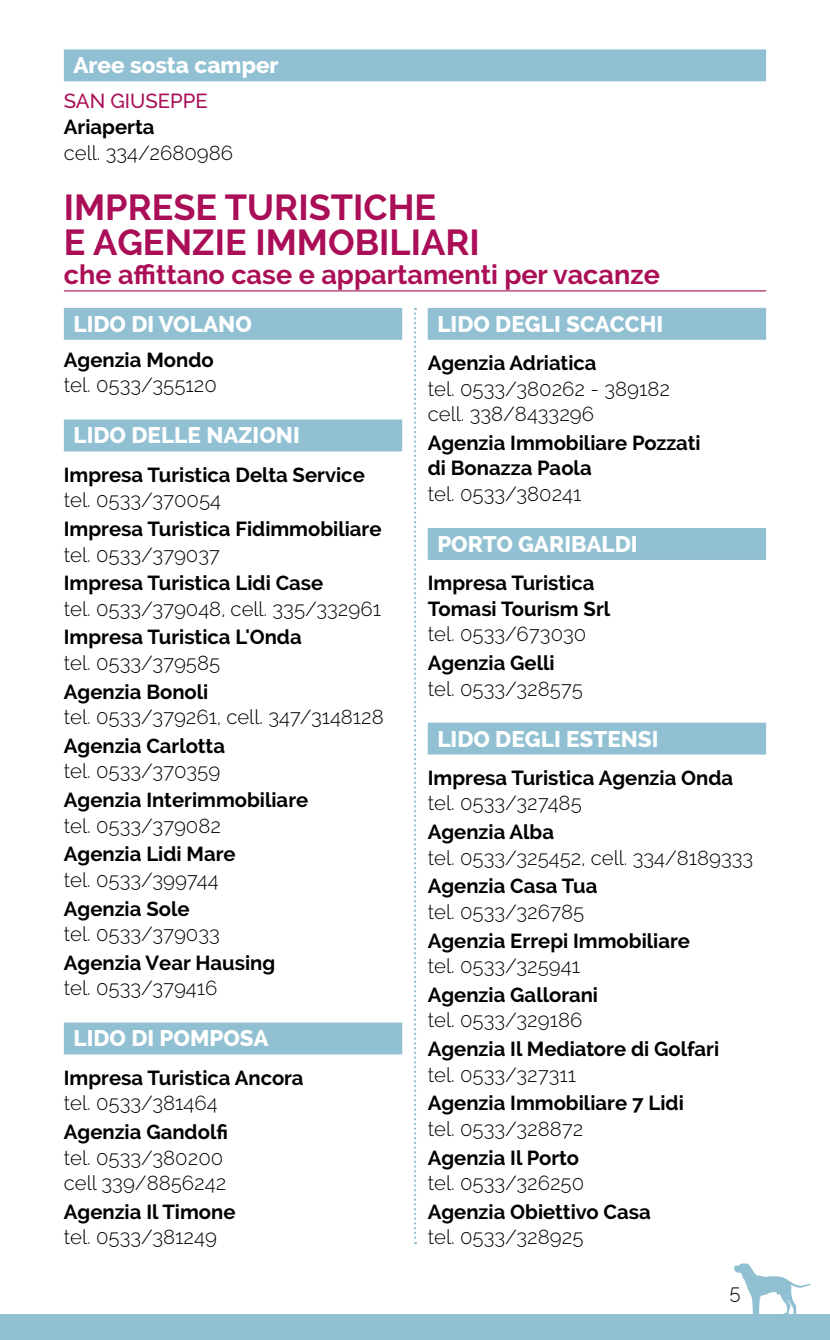
<style>
.page{position:relative;width:830px;height:1340px;background:#fff}
.page>*{position:absolute;margin:0;border:0;box-sizing:border-box;transform-origin:0 0}
.t1{font:700 36px/35.1px "Raleway";color:#aa0e57}
.t2{font:700 27px "Raleway";color:#aa0e57}
.t3{font:800 22.5px "Raleway";color:#fff}
.t4{font:700 20.25px/25.4px "Raleway";color:#000}
.t5{font:300 20.25px/25.4px "Raleway";color:#000}
.t6{font:500 20.25px "Raleway";color:#aa0e57}
</style>
<div class="page">
<div style="left:0;top:1314px;width:829px;height:25px;background:#90c0d2"></div>
<svg style="left:414px;top:308px;width:2px;height:936px"></svg>
<svg style="left:734px;top:1263px;width:76px;height:51px"></svg>
<hr style="left:64px;top:290px;width:701px;height:1px;background:#aa0e57">
<div style="left:64px;top:308px;width:338px;height:32px;background:#90c0d2"></div>
<div style="left:64px;top:419px;width:338px;height:32px;background:#90c0d2"></div>
<div style="left:64px;top:1022px;width:338px;height:32px;background:#90c0d2"></div>
<div style="left:427px;top:308px;width:338px;height:32px;background:#90c0d2"></div>
<div style="left:427px;top:528px;width:338px;height:32px;background:#90c0d2"></div>
<div style="left:427px;top:722px;width:338px;height:32px;background:#90c0d2"></div>
<div style="left:64px;top:49px;width:701px;height:32px;background:#90c0d2"></div>
<p class="t3" style="left:73px;top:53px;width:207px">Aree sosta camper</p>
<p class="t6" style="left:64px;top:90px;width:145px">SAN GIUSEPPE</p>
<p class="t4" style="left:64px;top:114px;width:92px">Ariaperta</p>
<p class="t5" style="left:64px;top:140px;width:171px">cell. 334/2680986</p>
<h1 class="t1" style="left:64px;top:190px;width:417px">IMPRESE TURISTICHE<br>E AGENZIE IMMOBILIARI</h1>
<h2 class="t2" style="left:64px;top:259px;width:597px">che affittano case e appartamenti per vacanze</h2>
<p class="t3" style="left:73px;top:311px;width:180px">LIDO DI VOLANO</p>
<p class="t4" style="left:64px;top:347px;width:151px">Agenzia Mondo</p>
<p class="t5" style="left:64px;top:372px;width:154px">tel. 0533/355120</p>
<p class="t3" style="left:73px;top:423px;width:228px">LIDO DELLE NAZIONI</p>
<p class="t4" style="left:64px;top:462px;width:302px">Impresa Turistica Delta Service</p>
<p class="t5" style="left:64px;top:487px;width:159px">tel. 0533/370054</p>
<p class="t4" style="left:64px;top:516px;width:319px">Impresa Turistica Fidimmobiliare</p>
<p class="t5" style="left:64px;top:541px;width:157px">tel. 0533/379037</p>
<p class="t4" style="left:64px;top:570px;width:261px">Impresa Turistica Lidi Case</p>
<p class="t5" style="left:64px;top:596px;width:318px">tel. 0533/379048, cell. 335/332961</p>
<p class="t4" style="left:64px;top:624px;width:239px">Impresa Turistica L'Onda</p>
<p class="t5" style="left:64px;top:650px;width:158px">tel. 0533/379585</p>
<p class="t4" style="left:64px;top:679px;width:146px">Agenzia Bonoli</p>
<p class="t5" style="left:64px;top:704px;width:321px">tel. 0533/379261, cell. 347/3148128</p>
<p class="t4" style="left:64px;top:733px;width:163px">Agenzia Carlotta</p>
<p class="t5" style="left:64px;top:758px;width:158px">tel. 0533/370359</p>
<p class="t4" style="left:64px;top:787px;width:246px">Agenzia Interimmobiliare</p>
<p class="t5" style="left:64px;top:812px;width:159px">tel. 0533/379082</p>
<p class="t4" style="left:64px;top:841px;width:173px">Agenzia Lidi Mare</p>
<p class="t5" style="left:64px;top:867px;width:156px">tel. 0533/399744</p>
<p class="t4" style="left:64px;top:895px;width:127px">Agenzia Sole</p>
<p class="t5" style="left:64px;top:921px;width:157px">tel. 0533/379033</p>
<p class="t4" style="left:64px;top:950px;width:213px">Agenzia Vear Hausing</p>
<p class="t5" style="left:64px;top:975px;width:155px">tel. 0533/379416</p>
<p class="t3" style="left:73px;top:1025px;width:196px">LIDO DI POMPOSA</p>
<p class="t4" style="left:64px;top:1065px;width:241px">Impresa Turistica Ancora</p>
<p class="t5" style="left:64px;top:1090px;width:155px">tel. 0533/381464</p>
<p class="t4" style="left:64px;top:1119px;width:166px">Agenzia Gandolfi</p>
<p class="t5" style="left:64px;top:1144px;width:164px">tel. 0533/380200 cell 339/8856242</p>
<p class="t4" style="left:64px;top:1198px;width:173px">Agenzia Il Timone</p>
<p class="t5" style="left:64px;top:1224px;width:155px">tel. 0533/381249</p>
<p class="t3" style="left:437px;top:311px;width:227px">LIDO DEGLI SCACCHI</p>
<p class="t4" style="left:427px;top:350px;width:170px">Agenzia Adriatica</p>
<p class="t5" style="left:427px;top:376px;width:244px">tel. 0533/380262 - 389182 cell. 338/8433296</p>
<p class="t4" style="left:427px;top:430px;width:274px">Agenzia Immobiliare Pozzati di Bonazza Paola</p>
<p class="t5" style="left:427px;top:481px;width:155px">tel. 0533/380241</p>
<p class="t3" style="left:437px;top:531px;width:202px">PORTO GARIBALDI</p>
<p class="t4" style="left:427px;top:570px;width:184px">Impresa Turistica<br>Tomasi Tourism Srl</p>
<p class="t5" style="left:427px;top:621px;width:160px">tel. 0533/673030</p>
<p class="t4" style="left:427px;top:650px;width:128px">Agenzia Gelli</p>
<p class="t5" style="left:427px;top:675px;width:156px">tel. 0533/328575</p>
<p class="t3" style="left:437px;top:726px;width:223px">LIDO DEGLI ESTENSI</p>
<p class="t4" style="left:427px;top:765px;width:307px">Impresa Turistica Agenzia Onda</p>
<p class="t5" style="left:427px;top:790px;width:155px">tel. 0533/327485</p>
<p class="t4" style="left:427px;top:819px;width:128px">Agenzia Alba</p>
<p class="t5" style="left:427px;top:844px;width:327px">tel. 0533/325452, cell. 334/8189333</p>
<p class="t4" style="left:427px;top:873px;width:171px">Agenzia Casa Tua</p>
<p class="t5" style="left:427px;top:898px;width:158px">tel. 0533/326785</p>
<p class="t4" style="left:427px;top:927px;width:264px">Agenzia Errepi Immobiliare</p>
<p class="t5" style="left:427px;top:953px;width:154px">tel. 0533/325941</p>
<p class="t4" style="left:427px;top:982px;width:172px">Agenzia Gallorani</p>
<p class="t5" style="left:427px;top:1007px;width:156px">tel. 0533/329186</p>
<p class="t4" style="left:427px;top:1036px;width:293px">Agenzia Il Mediatore di Golfari</p>
<p class="t5" style="left:427px;top:1061px;width:150px">tel. 0533/327311</p>
<p class="t4" style="left:427px;top:1090px;width:257px">Agenzia Immobiliare 7 Lidi</p>
<p class="t5" style="left:427px;top:1115px;width:157px">tel. 0533/328872</p>
<p class="t4" style="left:427px;top:1144px;width:153px">Agenzia Il Porto</p>
<p class="t5" style="left:427px;top:1170px;width:158px">tel. 0533/326250</p>
<p class="t4" style="left:427px;top:1198px;width:224px">Agenzia Obiettivo Casa</p>
<p class="t5" style="left:427px;top:1224px;width:157px">tel. 0533/328925</p>
<p class="t5" style="left:729px;top:1278px;width:13px">5</p>
</div>
